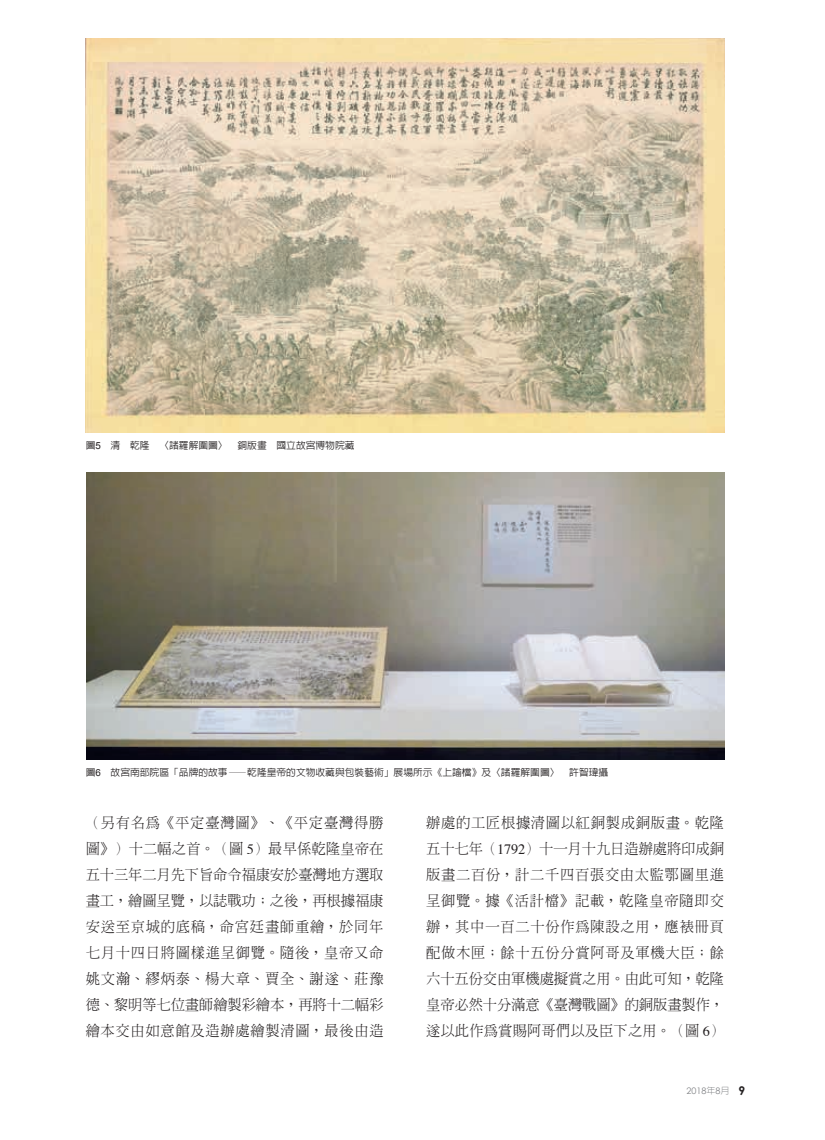
<style>
.page{position:relative;width:825px;height:1140px;background:#fff}
.page>*{position:absolute;margin:0;border:0;box-sizing:border-box;transform-origin:0 0}
.t1{font:300 14.25px/26px "AR Ming B5";letter-spacing:-.005em;color:#231f20;text-align:justify}
.t2{font:500 9.75px "AR Hei B5";color:#231f20}
.t3{font:9px "Century Gothic";color:#808285}
.s1{font-family:"Arial";font-weight:400}
.s2{font-family:"Times";font-weight:400}
.s3{font-family:"AR Hei B5";font-weight:300}
.s4{font-weight:700;font-size:12px;color:#231f20}
</style>
<div class="page">
<img style="left:86px;top:472px;width:637px;height:287px">
<img style="left:86px;top:38px;width:637px;height:394px">
<p class="t2" style="left:86px;top:441px;width:270px">圖<span class="s1">5</span>　清　乾隆　〈諸羅解圍圖〉　銅版畫　國立故宮博物院藏</p>
<p class="t2" style="left:86px;top:767px;width:524px">圖<span class="s1">6</span> 故宮南部院區「品牌的故事—乾隆皇帝的文物收藏與包裝藝術」展場所示《上諭檔》及〈諸羅解圍圖〉　許智瑋攝</p>
<p class="t1" style="left:86px;top:810px;width:299px">（另有名為《平定臺灣圖》、《平定臺灣得勝圖》）十二幅之首。（圖 <span class="s2">5</span>）最早係乾隆皇帝在五十三年二月先下旨命令福康安於臺灣地方選取畫工，繪圖呈覽，以誌戰功；之後，再根據福康安送至京城的底稿，命宮廷畫師重繪，於同年七月十四日將圖樣進呈御覽。隨後，皇帝又命姚文瀚、繆炳泰、楊大章、賈全、謝遂、莊豫德、黎明等七位畫師繪製彩繪本，再將十二幅彩繪本交由如意館及造辦處繪製清圖，最後由造</p>
<p class="t1" style="left:426px;top:810px;width:299px">辦處的工匠根據清圖以紅銅製成銅版畫。乾隆五十七年（<span class="s2">1792</span>）十一月十九日造辦處將印成銅版畫二百份，計二千四百張交由太監鄂圖里進呈御覽。據《活計檔》記載，乾隆皇帝隨即交辦，其中一百二十份作為陳設之用，應裱冊頁配做木匣；餘十五份分賞阿哥及軍機大臣；餘六十五份交由軍機處擬賞之用。由此可知，乾隆皇帝必然十分滿意《臺灣戰圖》的銅版畫製作，遂以此作為賞賜阿哥們以及臣下之用。（圖 <span class="s2">6</span>）</p>
<p class="t3" style="left:686px;top:1085px;width:60px">2018<span class="s3">年</span>8<span class="s3">月</span> <span class="s4">9</span></p>
</div>
